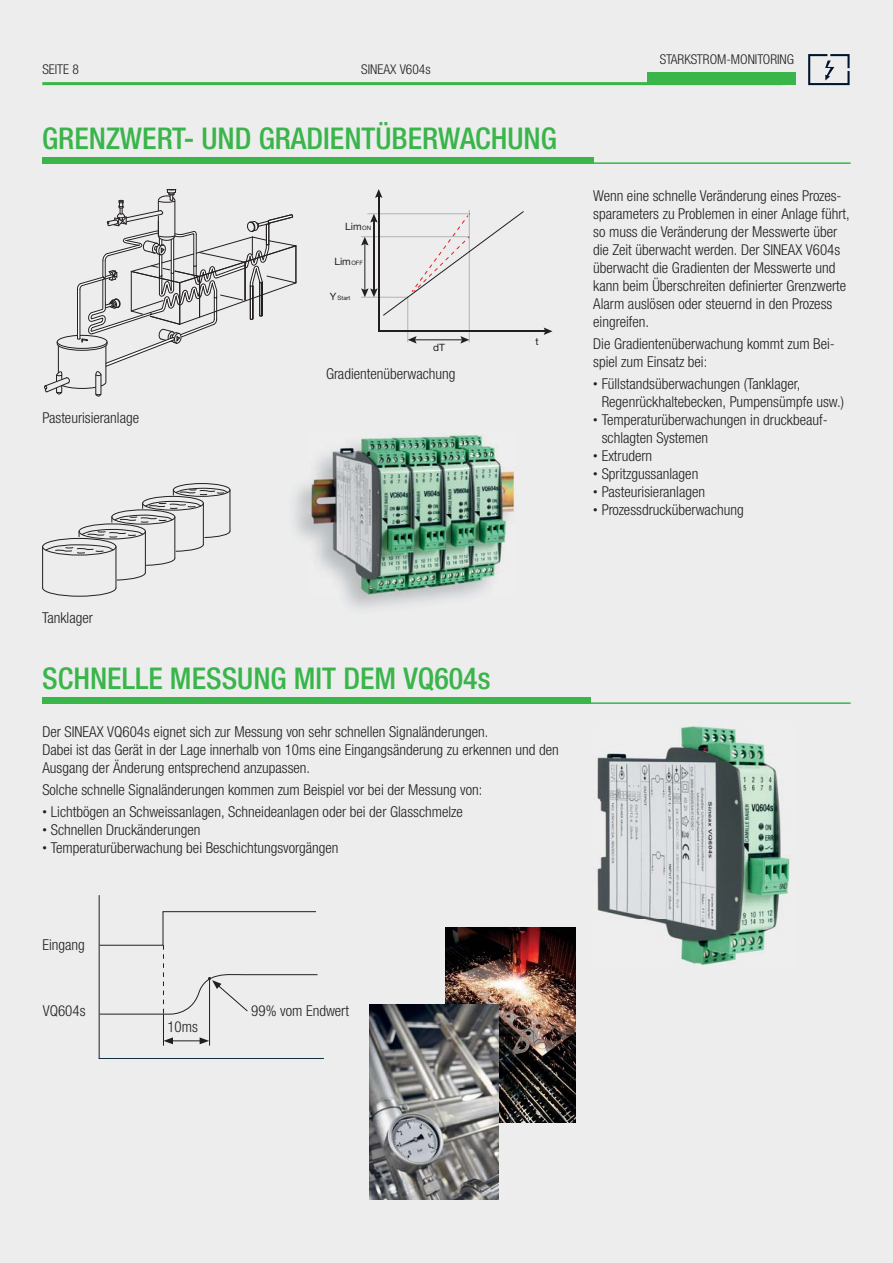
<style>
.page{position:relative;width:893px;height:1263px;background:#fff}
.page>*{position:absolute;margin:0;border:0;box-sizing:border-box;transform-origin:0 0}
.t1{font:500 condensed 30px "Helvetica Neue LTW1 G";color:#39b54a}
.t2{font:300 condensed 15px/18px "Helvetica Neue LTW1 G";color:#231f20}
.t3{font:300 condensed 13.5px "Helvetica Neue LTW1 G";color:#231f20}
.t4{font:10.05px "Helvetica Neue LT Pro";color:#231f20}
.t5{font:6px "Helvetica Neue LT Pro";color:#231f20}
.s1{font-size:6px}
.s2{font-size:9px}
</style>
<div class="page">
<div style="left:0;top:0;width:892px;height:1263px;background:#ededee"></div>
<hr style="left:42px;top:82px;width:739px;height:3px;background:#39b54a">
<div style="left:647px;top:72px;width:149px;height:13px;background:#39b54a"></div>
<svg style="left:808px;top:54px;width:41px;height:31px"></svg>
<hr style="left:42px;top:162px;width:808px;height:2px;background:#39b54a">
<div style="left:42px;top:157px;width:551px;height:6px;background:#39b54a"></div>
<img style="left:308px;top:433px;width:209px;height:163px">
<hr style="left:378px;top:331px;width:168px;height:1px;background:#231f20">
<svg style="left:543px;top:328px;width:9px;height:7px"></svg>
<hr style="left:378px;top:195px;width:1px;height:136px;background:#231f20">
<svg style="left:375px;top:189px;width:7px;height:9px"></svg>
<svg style="left:361px;top:210px;width:163px;height:134px"></svg>
<svg style="left:44px;top:189px;width:252px;height:208px"></svg>
<hr style="left:145px;top:531px;width:1px;height:42px;background:#231f20">
<hr style="left:174px;top:517px;width:1px;height:41px;background:#231f20">
<hr style="left:203px;top:503px;width:1px;height:41px;background:#231f20">
<hr style="left:230px;top:490px;width:1px;height:41px;background:#231f20">
<div style="left:142px;top:496px;width:62px;height:14px;border:1px solid #231f20;border-radius:50%"></div>
<div style="left:112px;top:510px;width:63px;height:14px;border:1px solid #231f20;border-radius:50%"></div>
<div style="left:173px;top:483px;width:57px;height:14px;border:1px solid #231f20;border-radius:50%"></div>
<div style="left:79px;top:524px;width:67px;height:15px;border:1px solid #231f20;border-radius:50%"></div>
<svg style="left:175px;top:544px;width:29px;height:8px"></svg>
<svg style="left:146px;top:558px;width:29px;height:8px"></svg>
<hr style="left:42px;top:547px;width:1px;height:41px;background:#231f20">
<hr style="left:116px;top:547px;width:1px;height:41px;background:#231f20">
<div style="left:42px;top:538px;width:74px;height:17px;border:1px solid #231f20;border-radius:50%"></div>
<svg style="left:204px;top:531px;width:26px;height:7px"></svg>
<svg style="left:42px;top:587px;width:74px;height:10px"></svg>
<svg style="left:173px;top:488px;width:55px;height:7px"></svg>
<svg style="left:142px;top:501px;width:59px;height:8px"></svg>
<svg style="left:112px;top:515px;width:61px;height:7px"></svg>
<svg style="left:79px;top:529px;width:64px;height:8px"></svg>
<svg style="left:45px;top:544px;width:69px;height:9px"></svg>
<svg style="left:116px;top:572px;width:30px;height:9px"></svg>
<hr style="left:42px;top:702px;width:808px;height:2px;background:#39b54a">
<div style="left:42px;top:697px;width:549px;height:6px;background:#39b54a"></div>
<img style="left:597px;top:725px;width:193px;height:240px">
<img style="left:445px;top:928px;width:130px;height:194px">
<img style="left:369px;top:1004px;width:130px;height:195px">
<hr style="left:99px;top:895px;width:1px;height:164px;background:#231f20">
<hr style="left:99px;top:1058px;width:225px;height:1px;background:#133041">
<hr style="left:163px;top:1014px;width:1px;height:32px;background:#231f20">
<hr style="left:209px;top:978px;width:1px;height:68px;background:#231f20">
<hr style="left:171px;top:1040px;width:31px;height:1px;background:#231f20">
<svg style="left:164px;top:1037px;width:9px;height:7px"></svg>
<svg style="left:200px;top:1037px;width:9px;height:7px"></svg>
<svg style="left:99px;top:911px;width:219px;height:106px"></svg>
<p class="t3" style="left:42px;top:65px;width:38px">SEITE 8</p>
<p class="t3" style="left:361px;top:65px;width:71px">SINEAX V604s</p>
<h1 class="t1" style="left:42px;top:128px;width:516px">GRENZWERT- UND GRADIENTÜBERWACHUNG</h1>
<p class="t2" style="left:42px;top:411px;width:98px">Pasteurisieranlage</p>
<p class="t4" style="left:345px;top:220px;width:27px">Lim<span class="s1">ON</span></p>
<p class="t4" style="left:334px;top:256px;width:18px">Lim</p>
<p class="t4" style="left:330px;top:291px;width:8px">Y</p>
<p class="t5" style="left:351px;top:260px;width:13px">OFF</p>
<p class="t5" style="left:337px;top:294px;width:14px">Start</p>
<p class="t4" style="left:433px;top:342px;width:13px">dT</p>
<p class="t2" style="left:326px;top:367px;width:131px">Gradientenüberwachung</p>
<p class="t4" style="left:535px;top:336px;width:5px">t</p>
<p class="t3" style="left:660px;top:54px;width:136px">STARKSTROM-MONITORING</p>
<p class="t2" style="left:593px;top:188px;width:258px">Wenn eine schnelle Veränderung eines Prozes&shy;sparameters zu Problemen in einer Anlage führt, so muss die Veränderung der Messwerte über die Zeit überwacht werden. Der SINEAX V604s überwacht die Gradienten der Messwerte und kann beim Überschreiten definierter Grenzwerte Alarm auslösen oder steuernd in den Prozess eingreifen.</p>
<p class="t2" style="left:593px;top:337px;width:243px">Die Gradientenüberwachung kommt zum Bei&shy;spiel zum Einsatz bei:</p>
<p class="t2" style="left:601px;top:377px;width:244px;text-indent:-9px"><span class="s2">•</span> Füllstandsüberwachungen (Tanklager,<br>Regenrückhalte becken, Pumpensümpfe usw.)</p>
<p class="t2" style="left:601px;top:413px;width:227px;text-indent:-9px"><span class="s2">•</span> Temperaturüberwachungen in druckbeauf&shy;schlagten Systemen</p>
<p class="t2" style="left:593px;top:449px;width:61px"><span class="s2">•</span> Extrudern</p>
<p class="t2" style="left:593px;top:467px;width:107px"><span class="s2">•</span> Spritzgussanlagen</p>
<p class="t2" style="left:593px;top:485px;width:113px"><span class="s2">•</span> Pasteurisieranlagen</p>
<p class="t2" style="left:593px;top:503px;width:152px"><span class="s2">•</span> Prozessdrucküberwachung</p>
<p class="t2" style="left:42px;top:610px;width:52px">Tanklager</p>
<h1 class="t1" style="left:42px;top:668px;width:450px">SCHNELLE MESSUNG MIT DEM VQ604s</h1>
<p class="t2" style="left:42px;top:724px;width:518px">Der SINEAX VQ604s eignet sich zur Messung von sehr schnellen Signaländerungen.<br>Dabei ist das Gerät in der Lage innerhalb von 10ms eine Eingangsänderung zu erkennen und den<br>Ausgang der Änderung entsprechend anzupassen.</p>
<p class="t2" style="left:42px;top:783px;width:441px">Solche schnelle Signaländerungen kommen zum Beispiel vor bei der Messung von:</p>
<p class="t2" style="left:42px;top:805px;width:422px"><span class="s2">•</span> Lichtbögen an Schweissanlagen, Schneideanlagen oder bei der Glasschmelze</p>
<p class="t2" style="left:42px;top:823px;width:160px"><span class="s2">•</span> Schnellen Druckänderungen</p>
<p class="t2" style="left:42px;top:841px;width:298px"><span class="s2">•</span> Temperaturüberwachung bei Beschichtungsvorgängen</p>
<p class="t2" style="left:42px;top:937px;width:44px">Eingang</p>
<p class="t2" style="left:43px;top:1003px;width:44px">VQ604s</p>
<p class="t2" style="left:251px;top:1004px;width:99px">99% vom Endwert</p>
<p class="t2" style="left:167px;top:1019px;width:32px">10ms</p>
</div>
